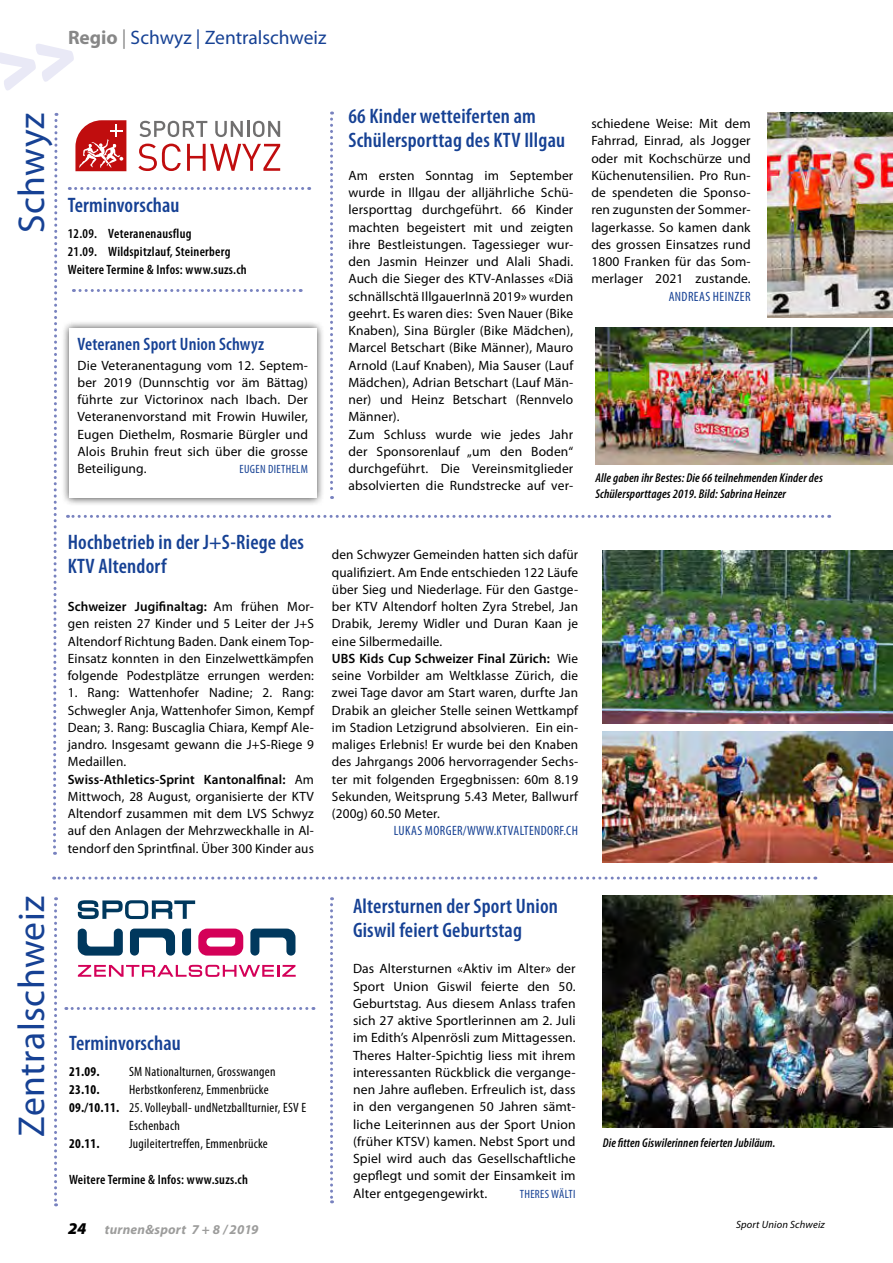
<style>
.page{position:relative;width:893px;height:1263px;background:#fff}
.page>*{position:absolute;margin:0;border:0;box-sizing:border-box;transform-origin:0 0}
.t1{font:37.5px "Myriad Pro";letter-spacing:.015em;color:#164194}
.t2{font:600 condensed 21px/24px "Myriad Pro";letter-spacing:.01em;color:#164194}
.t3{font:19.5px "Myriad Pro";color:#164194}
.t4{font:600 condensed 18px "Myriad Pro";letter-spacing:.01em;color:#164194}
.t5{font:13.5px/17.2px "Myriad Pro";letter-spacing:.01em;color:#000;text-align:justify}
.t6{font:condensed 13.5px "Myriad Pro";letter-spacing:.02em;color:#000}
.t7{font:600 condensed 13.5px/18px "Myriad Pro";letter-spacing:.02em;color:#000}
.t8{font:condensed 13.5px "Myriad Pro";letter-spacing:.03em;color:#164194}
.t9{font:italic 700 13.5px "Myriad Pro";letter-spacing:.015em;color:#9d9d9c}
.t10{font:700 condensed 13.5px "Myriad Pro";letter-spacing:.02em;color:#000}
.t11{font:italic 600 condensed 12.75px/15.8px "Myriad Pro";letter-spacing:.01em;color:#000}
.t12{font:condensed 12px "Myriad Pro";letter-spacing:.03em;color:#164194}
.t13{font:italic 10.5px "Myriad Pro";letter-spacing:.015em;color:#000}
.s1{font-weight:700;color:#878787}
.s2{color:#878787}
.s3{font-weight:600}
.s4{font-weight:700}
.s5{font-weight:900;font-size:16.5px;color:#000}
</style>
<div class="page">
<svg style="left:53px;top:113px;width:6px;height:742px"></svg>
<svg style="left:330px;top:897px;width:3px;height:306px"></svg>
<svg style="left:330px;top:112px;width:3px;height:387px"></svg>
<svg style="left:73px;top:289px;width:221px;height:3px"></svg>
<svg style="left:67px;top:515px;width:756px;height:3px"></svg>
<img style="left:768px;top:113px;width:125px;height:205px">
<img style="left:595px;top:327px;width:298px;height:137px">
<svg style="left:69px;top:187px;width:234px;height:3px"></svg>
<div style="left:61px;top:320px;width:264px;height:186px;background:#000;opacity:.75"></div>
<div style="left:69px;top:328px;width:248px;height:170px;background:#fff"></div>
<svg style="left:75px;top:120px;width:51px;height:51px"></svg>
<svg style="left:139px;top:121px;width:68px;height:16px"></svg>
<svg style="left:215px;top:121px;width:65px;height:16px"></svg>
<svg style="left:138px;top:144px;width:43px;height:27px"></svg>
<svg style="left:187px;top:144px;width:93px;height:27px"></svg>
<img style="left:603px;top:551px;width:290px;height:172px">
<img style="left:603px;top:732px;width:290px;height:130px">
<svg style="left:54px;top:897px;width:3px;height:309px"></svg>
<svg style="left:66px;top:1007px;width:241px;height:3px"></svg>
<svg style="left:198px;top:928px;width:45px;height:27px"></svg>
<svg style="left:78px;top:965px;width:218px;height:12px"></svg>
<svg style="left:250px;top:928px;width:45px;height:27px"></svg>
<svg style="left:78px;top:928px;width:45px;height:27px"></svg>
<svg style="left:130px;top:928px;width:45px;height:27px"></svg>
<svg style="left:182px;top:928px;width:9px;height:27px"></svg>
<svg style="left:78px;top:900px;width:117px;height:19px"></svg>
<img style="left:603px;top:896px;width:290px;height:232px">
<svg style="left:54px;top:876px;width:755px;height:3px"></svg>
<svg style="left:0;top:44px;width:74px;height:47px"></svg>
<h3 class="t3" style="left:68px;top:27px;width:260px"><span class="s1">Regio</span> <span class="s2">|</span> Schwyz | Zentralschweiz</h3>
<h1 class="t1" style="left:11px;top:233px;width:122px;rotate:-90deg">Schwyz</h1>
<h2 class="t2" style="left:68px;top:193px;width:113px">Terminvorschau</h2>
<p class="t7" style="left:68px;top:225px;width:180px">12.09. Veteranenausflug<br>21.09. Wildspitzlauf, Steinerberg<br>Weitere Termine &amp; Infos: www.suzs.ch</p>
<h3 class="t4" style="left:78px;top:335px;width:188px">Veteranen Sport Union Schwyz</h3>
<p class="t5" style="left:78px;top:357px;width:232px">Die Veteranentagung vom 12. Septem&shy;ber 2019 (Dunnschtig vor äm Bättag) führte zur Victorinox nach Ibach. Der Veteranenvorstand mit Frowin Huwiler, Eugen Diethelm, Rosmarie Bürgler und Alois Bruhin freut sich über die grosse Beteiligung.</p>
<p class="t12" style="left:239px;top:463px;width:70px">EUGEN DIETHELM</p>
<h2 class="t2" style="left:68px;top:531px;width:238px">Hochbetrieb in der J+S-Riege des<br>KTV Altendorf</h2>
<p class="t5" style="left:68px;top:598px;width:248px"><span class="s3">Schweizer Jugifinaltag:</span> Am frühen Mor&shy;gen reisten 27 Kinder und 5 Leiter der J+S Altendorf Richtung Baden. Dank einem Top-Einsatz konnten in den Einzelwettkämpfen folgende Podestplätze errungen werden:</p>
<p class="t5" style="left:68px;top:684px;width:248px;text-align:left">1. Rang: Wattenhofer Nadine; 2. Rang:<br>Schwegler Anja, Wattenhofer Simon, Kempf Dean; 3. Rang: Buscaglia Chiara, Kempf Ale&shy;jandro. Insgesamt gewann die J+S-Riege 9<br>Medaillen.<br><span class="s3">Swiss-Athletics-Sprint Kantonalfinal:</span> Am Mittwoch, 28 August, organisierte der KTV Altendorf zusammen mit dem LVS Schwyz auf den Anlagen der Mehrzweckhalle in Al&shy;tendorf den Sprintfinal. Über 300 Kinder aus</p>
<h2 class="t2" style="left:348px;top:105px;width:218px">66 Kinder wetteiferten am<br>Schülersporttag des KTV Illgau</h2>
<p class="t5" style="left:348px;top:167px;width:226px;text-align:left">Am ersten Sonntag im September wurde in Illgau der alljährliche Schü&shy;lersporttag durchgeführt. 66 Kinder machten begeistert mit und zeigten ihre Bestleistungen. Tagessieger wur&shy;den Jasmin Heinzer und Alali Shadi.<br>Auch die Sieger des KTV-Anlasses «Diä schnällschtä IllgauerInnä 2019» wurden geehrt. Es waren dies: Sven Nauer (Bike Knaben), Sina Bürgler (Bike Mädchen), Marcel Betschart (Bike Männer), Mauro Arnold (Lauf Knaben), Mia Sauser (Lauf Mädchen), Adrian Betschart (Lauf Män&shy;ner) und Heinz Betschart (Rennvelo Männer).<br>Zum Schluss wurde wie jedes Jahr der Sponsorenlauf „um den Boden“ durchgeführt. Die Vereinsmitglieder absolvierten die Rundstrecke auf ver-</p>
<p class="t5" style="left:591px;top:115px;width:161px">schiedene Weise: Mit dem Fahrrad, Einrad, als Jogger oder mit Kochschürze und Küchenutensilien. Pro Run&shy;de spendeten die Sponso&shy;ren zugunsten der Sommer&shy;lagerkasse. So kamen dank des grossen Einsatzes rund 1800 Franken für das Som&shy;merlager 2021 zustande.</p>
<p class="t8" style="left:669px;top:289px;width:83px">ANDREAS HEINZER</p>
<p class="t11" style="left:595px;top:471px;width:229px">Alle gaben ihr Bestes: Die 66 teilnehmenden Kinder des<br>Schülersporttages 2019. Bild: Sabrina Heinzer</p>
<p class="t5" style="left:332px;top:546px;width:248px;text-align:left">den Schwyzer Gemeinden hatten sich dafür qualifiziert. Am Ende entschieden 122 Läufe über Sieg und Niederlage. Für den Gastge&shy;ber KTV Altendorf holten Zyra Strebel, Jan Drabik, Jeremy Widler und Duran Kaan je eine Silbermedaille.<br><span class="s3">UBS Kids Cup Schweizer Final Zürich:</span> Wie seine Vorbilder am Weltklasse Zürich, die zwei Tage davor am Start waren, durfte Jan Drabik an gleicher Stelle seinen Wettkampf im Stadion Letzigrund absolvieren. Ein ein&shy;maliges Erlebnis! Er wurde bei den Knaben des Jahrgangs 2006 hervorragender Sechs&shy;ter mit folgenden Ergegbnissen: 60m 8.19<br>Sekunden, Weitsprung 5.43 Meter, Ballwurf (200g) 60.50 Meter.</p>
<p class="t8" style="left:394px;top:824px;width:186px">LUKAS MORGER/WWW.KTVALTENDORF.CH</p>
<h1 class="t1" style="left:11px;top:1137px;width:243px;rotate:-90deg">Zentralschweiz</h1>
<h2 class="t2" style="left:353px;top:894px;width:206px">Altersturnen der Sport Union<br>Giswil feiert Geburtstag</h2>
<p class="t5" style="left:353px;top:960px;width:224px">Das Altersturnen «Aktiv im Alter» der Sport Union Giswil feierte den 50.<br>Geburtstag. Aus diesem Anlass trafen sich 27 aktive Sportlerinnen am 2. Juli im Edith’s Alpenrösli zum Mittagessen.<br>Theres Halter-Spichtig liess mit ihrem interessanten Rückblick die vergange&shy;nen Jahre aufleben. Erfreulich ist, dass in den vergangenen 50 Jahren sämt&shy;liche Leiterinnen aus der Sport Union (früher KTSV) kamen. Nebst Sport und Spiel wird auch das Gesellschaftliche gepflegt und somit der Einsamkeit im Alter entgegengewirkt.</p>
<h2 class="t2" style="left:69px;top:1031px;width:113px">Terminvorschau</h2>
<p class="t10" style="left:69px;top:1064px;width:32px">21.09.</p>
<p class="t6" style="left:129px;top:1064px;width:148px">SM Nationalturnen, Grosswangen</p>
<p class="t10" style="left:69px;top:1082px;width:32px">23.10.</p>
<p class="t6" style="left:129px;top:1082px;width:141px">Herbstkonferenz, Emmenbrücke</p>
<p class="t6" style="left:69px;top:1100px;width:239px"><span class="s4">09./10.11.</span> 25. Volleyball- undNetzballturnier, ESV E</p>
<p class="t6" style="left:129px;top:1118px;width:52px">Eschenbach</p>
<p class="t10" style="left:69px;top:1136px;width:32px">20.11.</p>
<p class="t6" style="left:129px;top:1136px;width:140px">Jugileitertreffen, Emmenbrücke</p>
<p class="t7" style="left:69px;top:1171px;width:180px">Weitere Termine &amp; Infos: www.suzs.ch</p>
<p class="t9" style="left:68px;top:1222px;width:192px"><span class="s5">24</span> turnen&amp;sport 7 + 8 / 2019</p>
<p class="t13" style="left:736px;top:1218px;width:90px">Sport Union Schweiz</p>
<p class="t11" style="left:603px;top:1135px;width:174px">Die fitten Giswilerinnen feierten Jubiläum.</p>
<p class="t12" style="left:520px;top:1187px;width:57px">THERES WÄLTI</p>
</div>
